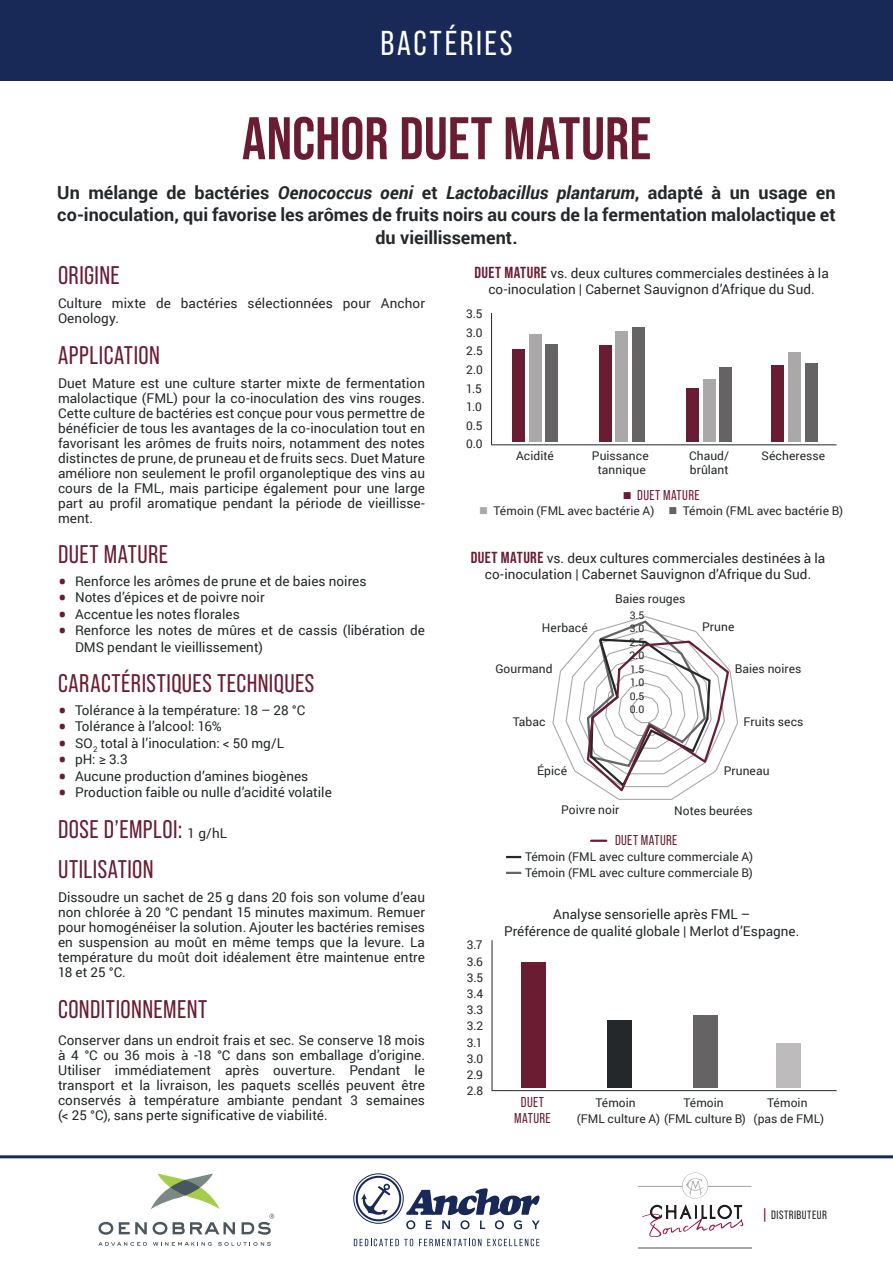
<style>
.page{position:relative;width:893px;height:1263px;background:#fff}
.page>*{position:absolute;margin:0;border:0;box-sizing:border-box;transform-origin:0 0}
.t1{font:700 60px "Bebas Neue Pro";color:#6a1d32}
.t2{font:34.5px "Bebas Neue Pro";letter-spacing:.08em;color:#fff}
.t3{font:25.5px/40.5px "Bebas Neue Pro";letter-spacing:.02em;color:#6a1d32}
.t4{font:700 18px/22.5px "Roboto";color:#24282a;text-align:center}
.t5{font:14.25px "Bebas Neue Pro";letter-spacing:.025em;color:#6a1d32}
.t6{font:13.5px/15px "Roboto";letter-spacing:.005em;color:#24282a;text-align:justify}
.t7{font:12px/16.2px "Roboto";letter-spacing:.005em;color:#24282a;text-align:justify}
.t8{font:12px "Bebas Neue Pro";letter-spacing:.04em;color:#231f20}
.t9{font:10.5px/13.5px "Roboto";color:#24282a;text-align:justify}
.s1{font-style:italic}
.s2{font-size:25.5px;color:#6a1d32}
.s3{font-family:"Roboto";font-size:13.5px;color:#24282a}
.s4{font-family:"Bebas Neue Pro";font-weight:700;font-size:16.05px;color:#6a1d32}
.s5{color:#aaa8a9}
.s6{color:#656364}
.s7{font-weight:700;font-size:13.5px;color:#a10b35}
</style>
<div class="page">
<div style="left:0;top:0;width:893px;height:80px;background:#182957"></div>
<hr style="left:492px;top:940px;width:1px;height:151px;background:#24282a">
<hr style="left:492px;top:1090px;width:345px;height:1px;background:#24282a">
<div style="left:522px;top:962px;width:24px;height:125px;background:#6a1d32"></div>
<div style="left:607px;top:1020px;width:25px;height:67px;background:#24282a"></div>
<div style="left:694px;top:1015px;width:24px;height:72px;background:#656364"></div>
<div style="left:776px;top:1043px;width:25px;height:44px;background:#bdbbbc"></div>
<hr style="left:491px;top:313px;width:1px;height:132px;background:#24282a">
<hr style="left:491px;top:444px;width:345px;height:1px;background:#24282a">
<div style="left:512px;top:349px;width:13px;height:93px;background:#6a1d32"></div>
<div style="left:529px;top:334px;width:13px;height:108px;background:#aaa8a9"></div>
<div style="left:545px;top:345px;width:13px;height:97px;background:#656364"></div>
<div style="left:599px;top:346px;width:13px;height:96px;background:#6a1d32"></div>
<div style="left:615px;top:331px;width:13px;height:111px;background:#aaa8a9"></div>
<div style="left:632px;top:328px;width:13px;height:114px;background:#656364"></div>
<div style="left:686px;top:388px;width:13px;height:54px;background:#6a1d32"></div>
<div style="left:703px;top:379px;width:12px;height:63px;background:#aaa8a9"></div>
<div style="left:719px;top:368px;width:13px;height:74px;background:#656364"></div>
<div style="left:771px;top:366px;width:13px;height:76px;background:#6a1d32"></div>
<div style="left:788px;top:353px;width:13px;height:89px;background:#aaa8a9"></div>
<div style="left:805px;top:364px;width:12px;height:78px;background:#656364"></div>
<svg style="left:552px;top:616px;width:186px;height:184px"></svg>
<svg style="left:591px;top:840px;width:15px;height:2px"></svg>
<svg style="left:506px;top:856px;width:15px;height:2px"></svg>
<svg style="left:506px;top:872px;width:15px;height:2px"></svg>
<hr style="left:638px;top:1247px;width:113px;height:1px;background:#a7a9ac">
<svg style="left:638px;top:1172px;width:113px;height:65px"></svg>
<svg style="left:119px;top:1222px;width:28px;height:12px"></svg>
<svg style="left:98px;top:1222px;width:15px;height:13px"></svg>
<svg style="left:153px;top:1222px;width:14px;height:13px"></svg>
<svg style="left:173px;top:1222px;width:62px;height:12px"></svg>
<svg style="left:242px;top:1214px;width:32px;height:21px"></svg>
<svg style="left:151px;top:1173px;width:69px;height:36px"></svg>
<svg style="left:170px;top:1180px;width:30px;height:15px"></svg>
<svg style="left:98px;top:1242px;width:49px;height:4px"></svg>
<svg style="left:218px;top:1242px;width:53px;height:4px"></svg>
<svg style="left:153px;top:1242px;width:59px;height:4px"></svg>
<svg style="left:353px;top:1173px;width:187px;height:56px"></svg>
<svg style="left:354px;top:1239px;width:59px;height:7px"></svg>
<svg style="left:419px;top:1239px;width:62px;height:7px"></svg>
<svg style="left:487px;top:1239px;width:52px;height:7px"></svg>
<hr style="left:0;top:1155px;width:893px;height:3px;background:#182957">
<h2 class="t2" style="left:380px;top:24px;width:134px">BACTÉRIES</h2>
<h1 class="t1" style="left:242px;top:104px;width:410px">ANCHOR DUET MATURE</h1>
<h3 class="t4" style="left:57px;top:181px;width:780px">Un mélange de bactéries <span class="s1">Oenococcus oeni</span> et <span class="s1">Lactobacillus plantarum</span>, adapté à un usage en co-inoculation, qui favorise les arômes de fruits noirs au cours de la fermentation malolactique et du vieillissement.</h3>
<h3 class="t3" style="left:58px;top:255px;width:63px">ORIGINE</h3>
<p class="t6" style="left:58px;top:295px;width:368px">Culture mixte de bactéries sélectionnées pour Anchor<br>Oenology.</p>
<h3 class="t3" style="left:58px;top:334px;width:103px">APPLICATION</h3>
<p class="t6" style="left:58px;top:375px;width:369px">Duet Mature est une culture starter mixte de fermentation malolactique (FML) pour la co-inoculation des vins rouges.<br>Cette culture de bactéries est conçue pour vous permettre de bénéficier de tous les avantages de la co-inoculation tout en favorisant les arômes de fruits noirs, notamment des notes distinctes de prune, de pruneau et de fruits secs. Duet Mature améliore non seulement le profil organoleptique des vins au cours de la FML, mais participe également pour une large part au profil aromatique pendant la période de vieillisse&shy;ment.</p>
<h3 class="t3" style="left:58px;top:534px;width:112px">DUET MATURE</h3>
<p class="t6" style="left:58px;top:573px;width:310px"><span class="s2">•</span> Renforce les arômes de prune et de baies noires</p>
<p class="t6" style="left:58px;top:589px;width:208px"><span class="s2">•</span> Notes d’épices et de poivre noir</p>
<p class="t6" style="left:58px;top:606px;width:183px"><span class="s2">•</span> Accentue les notes florales</p>
<p class="t6" style="left:75px;top:622px;width:351px;line-height:16.5px;text-indent:-17px"><span class="s2">•</span> Renforce les notes de mûres et de cassis (libération de<br>DMS pendant le vieillissement)</p>
<h3 class="t3" style="left:58px;top:663px;width:258px">CARACTÉRISTIQUES TECHNIQUES</h3>
<p class="t6" style="left:58px;top:702px;width:249px"><span class="s2">•</span> Tolérance à la température: 18 – 28 °C</p>
<p class="t6" style="left:58px;top:718px;width:165px"><span class="s2">•</span> Tolérance à l’alcool: 16%</p>
<p class="t6" style="left:58px;top:735px;width:228px"><span class="s2">•</span> SO<sub>2</sub> total à l’inoculation: &lt; 50 mg/L</p>
<p class="t6" style="left:58px;top:751px;width:71px"><span class="s2">•</span> pH: ≥ 3.3</p>
<p class="t6" style="left:58px;top:768px;width:252px"><span class="s2">•</span> Aucune production d’amines biogènes</p>
<p class="t6" style="left:58px;top:784px;width:275px"><span class="s2">•</span> Production faible ou nulle d’acidité volatile</p>
<h3 class="t3" style="left:58px;top:808px;width:170px">DOSE D’EMPLOI: <span class="s3">1 g/hL<br></span>UTILISATION</h3>
<p class="t6" style="left:58px;top:889px;width:368px">Dissoudre un sachet de 25 g dans 20 fois son volume d’eau non chlorée à 20 °C pendant 15 minutes maximum. Remuer pour homogénéiser la solution. Ajouter les bactéries remises en suspension au moût en même temps que la levure. La température du moût doit idéalement être maintenue entre 18 et 25 °C.</p>
<h3 class="t3" style="left:58px;top:988px;width:151px">CONDITIONNEMENT</h3>
<p class="t6" style="left:58px;top:1032px;width:368px">Conserver dans un endroit frais et sec. Se conserve 18 mois à 4 °C ou 36 mois à -18 °C dans son emballage d’origine.<br>Utiliser immédiatement après ouverture. Pendant le transport et la livraison, les paquets scellés peuvent être conservés à température ambiante pendant 3 semaines (&lt; 25 °C), sans perte significative de viabilité.</p>
<p class="t6" style="left:474px;top:264px;width:356px;line-height:16.5px;text-align:center"><span class="s4">DUET MATURE</span> vs. deux cultures commerciales destinées à la co-inoculation | Cabernet Sauvignon d’Afrique du Sud.</p>
<p class="t7" style="left:466px;top:304px;width:18px;line-height:18.6px">3.5<br>3.0<br>2.5<br>2.0<br>1.5<br>1.0<br>0.5<br>0.0</p>
<p class="t7" style="left:516px;top:447px;width:39px">Acidité</p>
<p class="t7" style="left:592px;top:447px;width:58px">Puissance</p>
<p class="t7" style="left:689px;top:447px;width:42px">Chaud/</p>
<p class="t7" style="left:761px;top:447px;width:65px">Sécheresse</p>
<p class="t7" style="left:598px;top:461px;width:49px">tannique</p>
<p class="t7" style="left:690px;top:461px;width:40px">brûlant</p>
<p class="t5" style="left:623px;top:487px;width:78px">■ DUET MATURE</p>
<p class="t7" style="left:479px;top:502px;width:365px"><span class="s5">■</span> Témoin (FML avec bactérie A) <span class="s6">■</span> Témoin (FML avec bactérie B)</p>
<p class="t6" style="left:471px;top:549px;width:356px;line-height:16.5px;text-align:center"><span class="s4">DUET MATURE</span> vs. deux cultures commerciales destinées à la co-inoculation | Cabernet Sauvignon d’Afrique du Sud.</p>
<p class="t7" style="left:615px;top:590px;width:72px">Baies rouges</p>
<p class="t7" style="left:702px;top:618px;width:34px">Prune</p>
<p class="t7" style="left:735px;top:661px;width:68px">Baies noires</p>
<p class="t9" style="left:630px;top:608px;width:16px">3.5<br>3.0<br>2.5<br>2.0<br>1.5<br>1.0<br>0.5<br>0.0</p>
<p class="t7" style="left:542px;top:619px;width:47px">Herbacé</p>
<p class="t7" style="left:495px;top:661px;width:59px">Gourmand</p>
<p class="t7" style="left:513px;top:713px;width:34px">Tabac</p>
<p class="t7" style="left:537px;top:762px;width:32px">Épicé</p>
<p class="t7" style="left:744px;top:713px;width:61px">Fruits secs</p>
<p class="t7" style="left:724px;top:762px;width:47px">Pruneau</p>
<p class="t7" style="left:561px;top:801px;width:60px">Poivre noir</p>
<p class="t7" style="left:674px;top:802px;width:80px">Notes beurées</p>
<p class="t7" style="left:467px;top:936px;width:18px">3.7<br>3.6<br>3.5<br>3.4<br>3.3<br>3.2<br>3.1<br>3.0<br>2.9<br>2.8</p>
<p class="t5" style="left:615px;top:832px;width:64px">DUET MATURE</p>
<p class="t7" style="left:525px;top:848px;width:230px">Témoin (FML avec culture commerciale A)<br>Témoin (FML avec culture commerciale B)</p>
<p class="t6" style="left:504px;top:906px;width:297px;line-height:16.5px;text-align:center">Analyse sensorielle après FML –<br>Préférence de qualité globale | Merlot d’Espagne.</p>
<p class="t5" style="left:521px;top:1094px;width:25px">DUET</p>
<p class="t7" style="left:595px;top:1094px;width:42px">Témoin</p>
<p class="t7" style="left:683px;top:1094px;width:42px">Témoin</p>
<p class="t7" style="left:767px;top:1094px;width:42px">Témoin</p>
<p class="t5" style="left:514px;top:1110px;width:38px">MATURE</p>
<p class="t7" style="left:577px;top:1110px;width:249px">(FML culture A) (FML culture B) (pas de FML)</p>
<p class="t8" style="left:763px;top:1208px;width:66px"><span class="s7">|</span> DISTRIBUTEUR</p>
</div>
